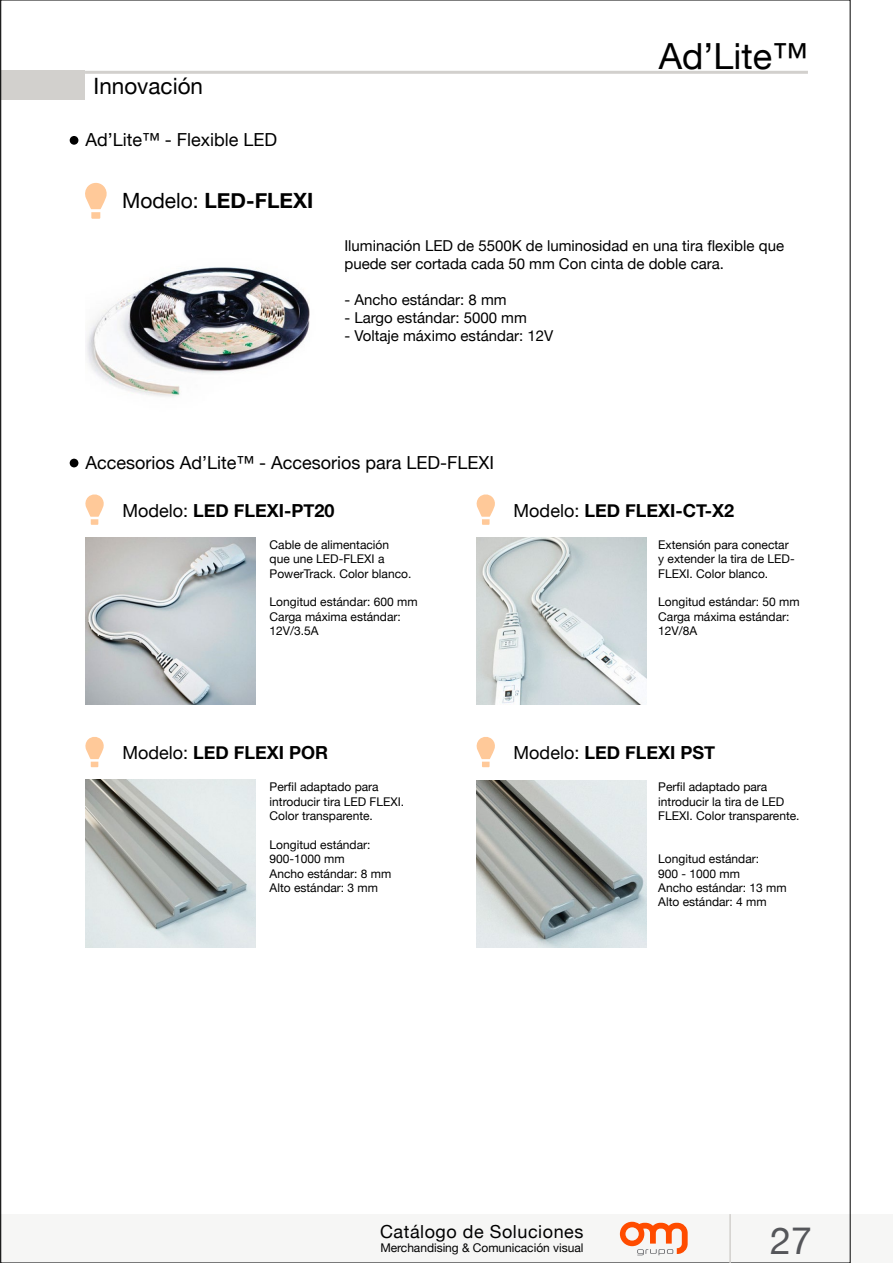
<style>
.page{position:relative;width:893px;height:1263px;background:#fff}
.page>*{position:absolute;margin:0;border:0;box-sizing:border-box;transform-origin:0 0}
.t1{font:37.5px "Helvetica Neue";color:#55565a}
.t2{font:36px "Helvetica Neue";color:#000}
.t3{font:22.5px "Helvetica Neue";color:#000}
.t4{font:700 21px "Helvetica Neue";color:#000}
.t5{font:700 18px "Helvetica Neue";color:#000}
.t6{font:18px "Helvetica Neue";color:#000}
.t7{font:18px "Helvetica Neue";letter-spacing:.03em;color:#000}
.t8{font:15px/18px "Helvetica Neue";color:#000}
.t9{font:12px/14.4px "Helvetica Neue";color:#000}
.s1{font-weight:400}
</style>
<div class="page">
<div style="left:0;top:1214px;width:893px;height:49px;background:#f6f6f5"></div>
<hr style="left:85px;top:71px;width:723px;height:3px;background:#d2d0cd">
<div style="left:0;top:71px;width:85px;height:29px;background:#d2d0cd"></div>
<hr style="left:729px;top:1214px;width:2px;height:49px;background:#d2d0cd">
<svg style="left:620px;top:1222px;width:68px;height:33px"></svg>
<svg style="left:85px;top:182px;width:22px;height:37px"></svg>
<svg style="left:85px;top:494px;width:19px;height:31px"></svg>
<svg style="left:85px;top:737px;width:19px;height:30px"></svg>
<svg style="left:476px;top:494px;width:19px;height:31px"></svg>
<svg style="left:476px;top:737px;width:19px;height:30px"></svg>
<div style="left:70px;top:136px;width:8px;height:9px;background:#000;border-radius:50%"></div>
<div style="left:70px;top:459px;width:8px;height:8px;background:#000;border-radius:50%"></div>
<img style="left:85px;top:267px;width:225px;height:130px">
<img style="left:85px;top:538px;width:170px;height:167px">
<img style="left:477px;top:537px;width:170px;height:168px">
<img style="left:85px;top:780px;width:170px;height:167px">
<img style="left:477px;top:780px;width:170px;height:167px">
<h3 class="t3" style="left:94px;top:70px;width:111px">Innovación</h3>
<h3 class="t6" style="left:85px;top:126px;width:193px">Ad’Lite™ - Flexible LED</h3>
<h3 class="t4" style="left:122px;top:184px;width:193px"><span class="s1">Modelo:</span> LED-FLEXI</h3>
<h2 class="t2" style="left:659px;top:30px;width:151px">Ad’Lite™</h2>
<p class="t8" style="left:344px;top:237px;width:441px">Iluminación LED de 5500K de luminosidad en una tira flexible que puede ser cortada cada 50 mm Con cinta de doble cara.</p>
<p class="t8" style="left:344px;top:291px;width:164px">- Ancho estándar: 8 mm</p>
<p class="t8" style="left:344px;top:309px;width:184px">- Largo estándar: 5000 mm</p>
<p class="t8" style="left:344px;top:327px;width:210px">- Voltaje máximo estándar: 12V</p>
<h3 class="t6" style="left:85px;top:449px;width:410px">Accesorios Ad’Lite™ - Accesorios para LED-FLEXI</h3>
<h3 class="t5" style="left:122px;top:497px;width:214px"><span class="s1">Modelo:</span> LED FLEXI-PT20</h3>
<p class="t9" style="left:270px;top:538px;width:143px">Cable de alimentación que une LED-FLEXI a<br>PowerTrack. Color blanco.</p>
<p class="t9" style="left:270px;top:596px;width:150px">Longitud estándar: 600 mm<br>Carga máxima estándar:<br>12V/3.5A</p>
<h3 class="t5" style="left:514px;top:496px;width:222px"><span class="s1">Modelo:</span> LED FLEXI-CT-X2</h3>
<p class="t9" style="left:658px;top:538px;width:138px">Extensión para conectar y extender la tira de LED-<br>FLEXI. Color blanco.</p>
<p class="t9" style="left:658px;top:596px;width:143px">Longitud estándar: 50 mm<br>Carga máxima estándar:<br>12V/8A</p>
<h3 class="t5" style="left:122px;top:739px;width:207px"><span class="s1">Modelo:</span> LED FLEXI POR</h3>
<p class="t9" style="left:270px;top:780px;width:136px">Perfil adaptado para introducir tira LED FLEXI.<br>Color transparente.</p>
<p class="t9" style="left:270px;top:838px;width:123px">Longitud estándar:<br>900-1000 mm<br>Ancho estándar: 8 mm<br>Alto estándar: 3 mm</p>
<h3 class="t5" style="left:514px;top:739px;width:203px"><span class="s1">Modelo:</span> LED FLEXI PST</h3>
<p class="t9" style="left:658px;top:780px;width:143px">Perfil adaptado para introducir la tira de LED<br>FLEXI. Color transparente.</p>
<p class="t9" style="left:658px;top:852px;width:130px">Longitud estándar:<br>900 - 1000 mm<br>Ancho estándar: 13 mm<br>Alto estándar: 4 mm</p>
<h3 class="t7" style="left:380px;top:1218px;width:205px">Catálogo de Soluciones</h3>
<p class="t9" style="left:380px;top:1242px;width:205px">Merchandising &amp; Comunicación visual</p>
<h1 class="t1" style="left:770px;top:1213px;width:43px">27</h1>
</div>
